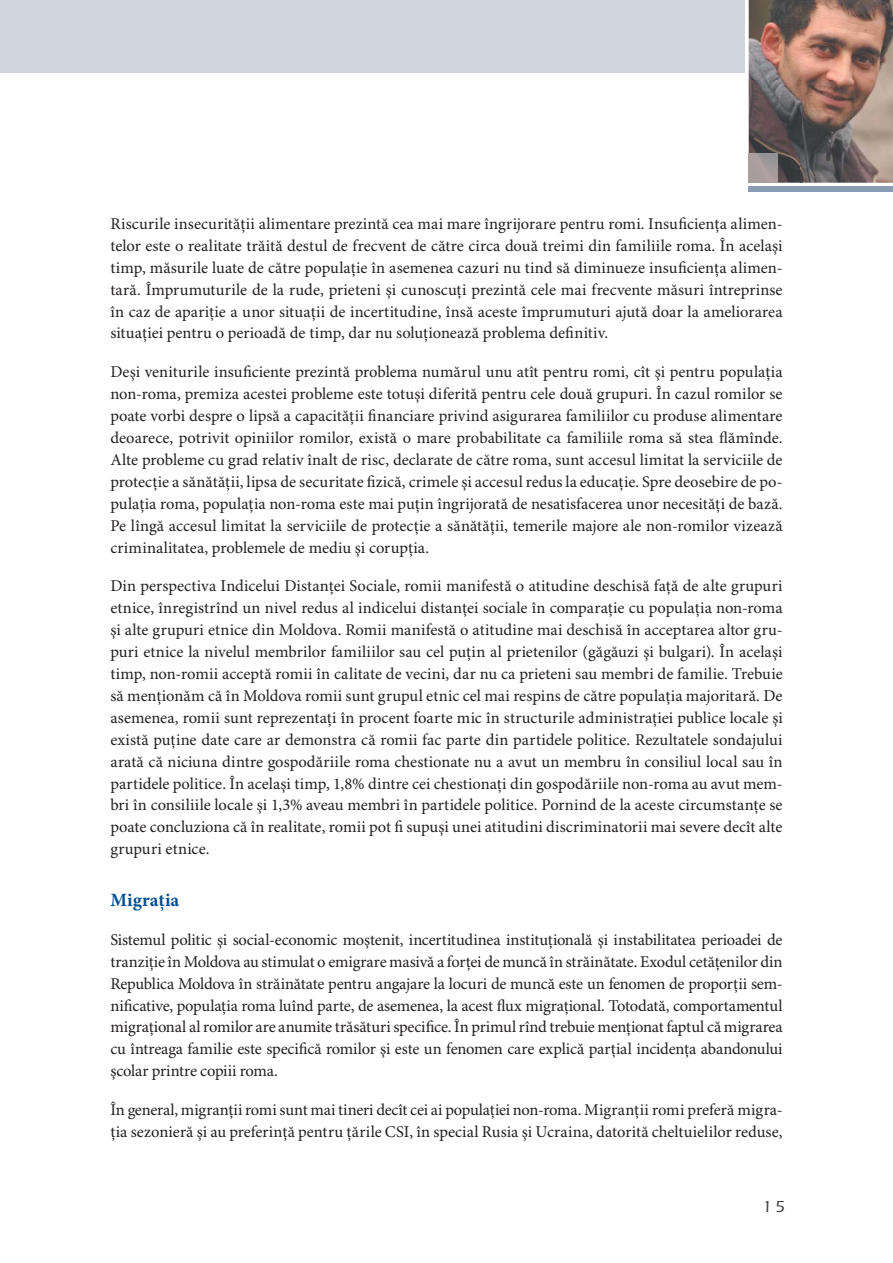
<style>
.page{position:relative;width:893px;height:1263px;background:#fff}
.page>*{position:absolute;margin:0;border:0;box-sizing:border-box;transform-origin:0 0}
.t1{font:700 18.75px "Minion Pro";letter-spacing:.005em;color:#004e96}
.t2{font:16.5px/21.9px "Minion Pro";color:#231f20;text-align:justify}
.t3{font:16.5px "Eras ITCRO";color:#404041}
</style>
<div class="page">
<img style="left:748px;top:0;width:144px;height:183px">
<div style="left:0;top:0;width:744px;height:73px;background:#cfd4df"></div>
<div style="left:748px;top:187px;width:144px;height:5px;background:#8b9cb5"></div>
<img style="left:748px;top:153px;width:29px;height:30px">
<p class="t2" style="left:110px;top:214px;width:673px">Riscurile insecurităţii alimentare prezintă cea mai mare îngrijorare pentru romi. Insuficienţa alimen&shy;telor este o realitate trăită destul de frecvent de către circa două treimi din familiile roma. În acelaşi timp, măsurile luate de către populaţie în asemenea cazuri nu tind să diminueze insuficienţa alimen&shy;tară. Împrumuturile de la rude, prieteni şi cunoscuţi prezintă cele mai frecvente măsuri întreprinse în caz de apariţie a unor situaţii de incertitudine, însă aceste împrumuturi ajută doar la ameliorarea situaţiei pentru o perioadă de timp, dar nu soluţionează problema definitiv.</p>
<p class="t2" style="left:110px;top:363px;width:673px">Deşi veniturile insuficiente prezintă problema numărul unu atît pentru romi, cît şi pentru populaţia non-roma, premiza acestei probleme este totuşi diferită pentru cele două grupuri. În cazul romilor se poate vorbi despre o lipsă a capacităţii financiare privind asigurarea familiilor cu produse alimentare deoarece, potrivit opiniilor romilor, există o mare probabilitate ca familiile roma să stea flămînde.<br>Alte probleme cu grad relativ înalt de risc, declarate de către roma, sunt accesul limitat la serviciile de protecţie a sănătăţii, lipsa de securitate fizică, crimele şi accesul redus la educaţie. Spre deosebire de po&shy;pulaţia roma, populaţia non-roma este mai puţin îngrijorată de nesatisfacerea unor necesităţi de bază.<br>Pe lîngă accesul limitat la serviciile de protecţie a sănătăţii, temerile majore ale non-romilor vizează criminalitatea, problemele de mediu şi corupţia.</p>
<p class="t2" style="left:110px;top:577px;width:674px">Din perspectiva Indicelui Distanţei Sociale, romii manifestă o atitudine deschisă faţă de alte grupuri etnice, înregistrînd un nivel redus al indicelui distanţei sociale în comparaţie cu populaţia non-roma şi alte grupuri etnice din Moldova. Romii manifestă o atitudine mai deschisă în acceptarea altor gru&shy;puri etnice la nivelul membrilor familiilor sau cel puţin al prietenilor (găgăuzi şi bulgari). În acelaşi timp, non-romii acceptă romii în calitate de vecini, dar nu ca prieteni sau membri de familie. Trebuie să menţionăm că în Moldova romii sunt grupul etnic cel mai respins de către populaţia majoritară. De asemenea, romii sunt reprezentaţi în procent foarte mic în structurile administraţiei publice locale şi există puţine date care ar demonstra că romii fac parte din partidele politice. Rezultatele sondajului arată că niciuna dintre gospodăriile roma chestionate nu a avut un membru în consiliul local sau în partidele politice. În acelaşi timp, 1,8% dintre cei chestionaţi din gospodăriile non-roma au avut mem&shy;bri în consiliile locale şi 1,3% aveau membri în partidele politice. Pornind de la aceste circumstanţe se poate concluziona că în realitate, romii pot fi supuşi unei atitudini discriminatorii mai severe decît alte grupuri etnice.</p>
<p class="t1" style="left:110px;top:892px;width:70px">Migraţia</p>
<p class="t2" style="left:110px;top:930px;width:673px">Sistemul politic şi social-economic moştenit, incertitudinea instituţională şi instabilitatea perioadei de tranziţie în Moldova au stimulat o emigrare masivă a forţei de muncă în străinătate. Exodul cetăţenilor din Republica Moldova în străinătate pentru angajare la locuri de muncă este un fenomen de proporţii sem&shy;nificative, populaţia roma luînd parte, de asemenea, la acest flux migraţional. Totodată, comportamentul migraţional al romilor are anumite trăsături specifice. În primul rînd trebuie menţionat faptul că migrarea cu întreaga familie este specifică romilor şi este un fenomen care explică parţial incidenţa abandonului şcolar printre copiii roma.</p>
<p class="t2" style="left:110px;top:1100px;width:674px">În general, migranţii romi sunt mai tineri decît cei ai populaţiei non-roma. Migranţii romi preferă migra&shy;ţia sezonieră şi au preferinţă pentru ţările CSI, în special Rusia şi Ucraina, datorită cheltuielilor reduse,</p>
<p class="t3" style="left:762px;top:1201px;width:24px">15</p>
</div>
